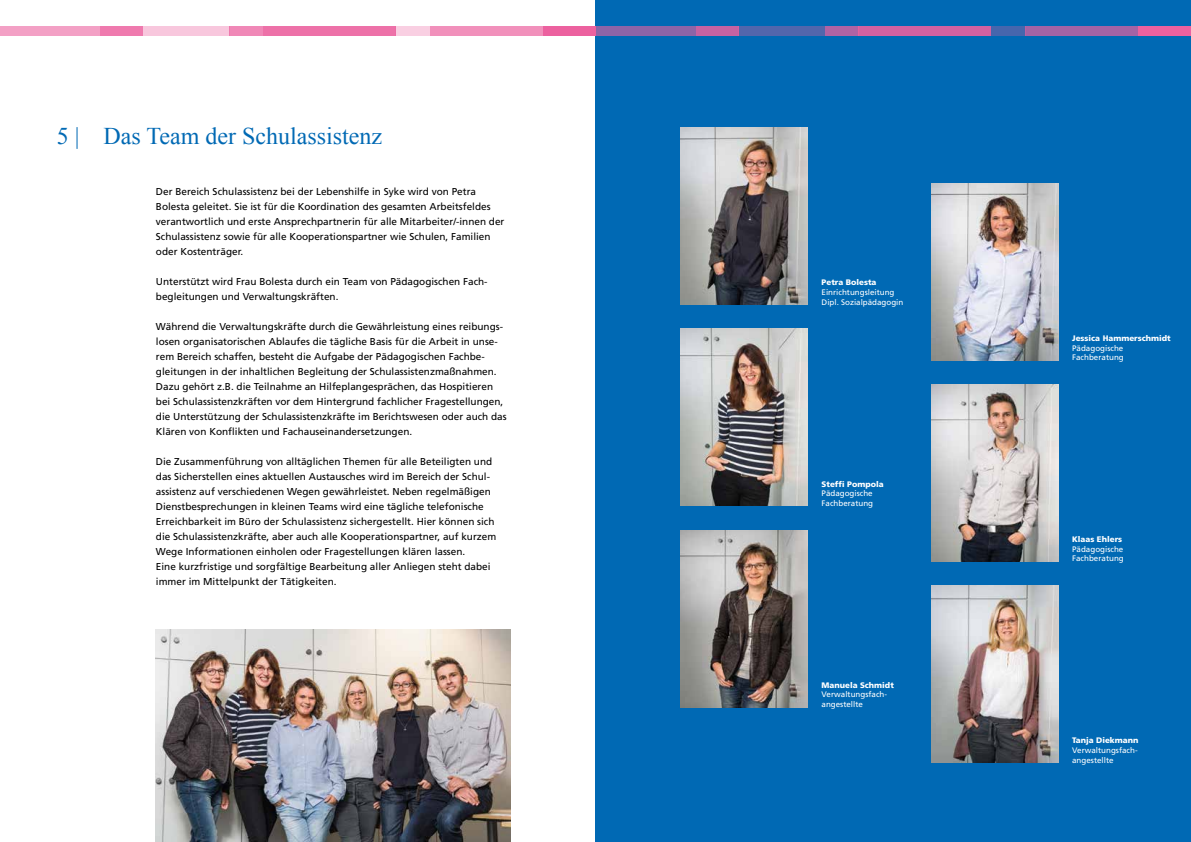
<style>
.page{position:relative;width:1191px;height:842px;background:#fff}
.page>*{position:absolute;margin:0;border:0;box-sizing:border-box;transform-origin:0 0}
.t1{font:24px "Times New Roman";color:#0069b4}
.t2{font:10px/15px "Frutiger";color:#000}
.t3{font:8px/9.6px "Frutiger";color:#fff}
.t4{font:900 8px "Frutiger";color:#fff}
</style>
<div class="page">
<div style="left:595px;top:0;width:596px;height:842px;background:#0069b4"></div>
<img style="left:156px;top:629px;width:354px;height:213px">
<img style="left:680px;top:530px;width:127px;height:177px">
<img style="left:680px;top:329px;width:127px;height:177px">
<img style="left:680px;top:128px;width:127px;height:177px">
<img style="left:931px;top:586px;width:127px;height:177px">
<img style="left:931px;top:384px;width:127px;height:177px">
<img style="left:931px;top:183px;width:127px;height:177px">
<div style="left:1139px;top:27px;width:52px;height:9px;background:#ec619f"></div>
<div style="left:1025px;top:27px;width:114px;height:9px;background:#a463a5"></div>
<div style="left:858px;top:27px;width:133px;height:9px;background:#d361a1"></div>
<div style="left:825px;top:27px;width:33px;height:9px;background:#b063a4"></div>
<div style="left:738px;top:27px;width:87px;height:9px;background:#5266ac"></div>
<div style="left:695px;top:27px;width:43px;height:9px;background:#c662a2"></div>
<div style="left:595px;top:27px;width:100px;height:9px;background:#8d64a7"></div>
<div style="left:991px;top:27px;width:34px;height:9px;background:#4666ad"></div>
<div style="left:543px;top:27px;width:52px;height:9px;background:#ec619f"></div>
<div style="left:430px;top:27px;width:113px;height:9px;background:#f190bb"></div>
<div style="left:263px;top:27px;width:132px;height:9px;background:#ed71a8"></div>
<div style="left:229px;top:27px;width:34px;height:9px;background:#f088b7"></div>
<div style="left:143px;top:27px;width:86px;height:9px;background:#f8c7dd"></div>
<div style="left:100px;top:27px;width:43px;height:9px;background:#ef7aae"></div>
<div style="left:0;top:27px;width:100px;height:9px;background:#f3a0c5"></div>
<div style="left:395px;top:27px;width:35px;height:9px;background:#f9cfe2"></div>
<h1 class="t1" style="left:57px;top:120px;width:327px">5 | Das Team der Schulassistenz</h1>
<p class="t2" style="left:156px;top:184px;width:350px">Der Bereich Schulassistenz bei der Lebenshilfe in Syke wird von Petra Bolesta geleitet. Sie ist für die Koordination des gesamten Arbeitsfeldes verantwortlich und erste Ansprechpartnerin für alle Mitarbeiter/-innen der Schulassistenz sowie für alle Kooperationspartner wie Schulen, Familien oder Kostenträger.</p>
<p class="t2" style="left:156px;top:274px;width:333px">Unterstützt wird Frau Bolesta durch ein Team von Pädagogischen Fach&shy;begleitungen und Verwaltungskräften.</p>
<p class="t2" style="left:156px;top:319px;width:352px">Während die Verwaltungskräfte durch die Gewährleistung eines reibungs&shy;losen organisatorischen Ablaufes die tägliche Basis für die Arbeit in unse&shy;rem Bereich schaffen, besteht die Aufgabe der Pädagogischen Fachbe&shy;gleitungen in der inhaltlichen Begleitung der Schulassistenzmaßnahmen.<br>Dazu gehört z.B. die Teilnahme an Hilfeplangesprächen, das Hospitieren bei Schulassistenzkräften vor dem Hintergrund fachlicher Fragestellungen, die Unterstützung der Schulassistenzkräfte im Berichtswesen oder auch das Klären von Konflikten und Fachauseinandersetzungen.</p>
<p class="t2" style="left:156px;top:454px;width:342px">Die Zusammenführung von alltäglichen Themen für alle Beteiligten und das Sicherstellen eines aktuellen Austausches wird im Bereich der Schul&shy;assistenz auf verschiedenen Wegen gewährleistet. Neben regelmäßigen Dienstbesprechungen in kleinen Teams wird eine tägliche telefonische Erreichbarkeit im Büro der Schulassistenz sichergestellt. Hier können sich die Schulassistenzkräfte, aber auch alle Kooperationspartner, auf kurzem Wege Informationen einholen oder Fragestellungen klären lassen.<br>Eine kurzfristige und sorgfältige Bearbeitung aller Anliegen steht dabei immer im Mittelpunkt der Tätigkeiten.</p>
<p class="t4" style="left:821px;top:278px;width:56px">Petra Bolesta</p>
<p class="t3" style="left:821px;top:287px;width:83px">Einrichtungsleitung<br>Dipl. Sozialpädagogin</p>
<p class="t4" style="left:821px;top:479px;width:64px">Steffi Pompola</p>
<p class="t3" style="left:821px;top:489px;width:53px">Pädagogische<br>Fachberatung</p>
<p class="t4" style="left:821px;top:680px;width:74px">Manuela Schmidt</p>
<p class="t3" style="left:821px;top:690px;width:67px">Verwaltungsfach&shy;angestellte</p>
<p class="t4" style="left:1072px;top:333px;width:100px">Jessica Hammerschmidt</p>
<p class="t3" style="left:1072px;top:343px;width:53px">Pädagogische<br>Fachberatung</p>
<p class="t4" style="left:1072px;top:534px;width:52px">Klaas Ehlers</p>
<p class="t3" style="left:1072px;top:544px;width:53px">Pädagogische<br>Fachberatung</p>
<p class="t4" style="left:1072px;top:736px;width:68px">Tanja Diekmann</p>
<p class="t3" style="left:1072px;top:745px;width:67px">Verwaltungsfach&shy;angestellte</p>
</div>
